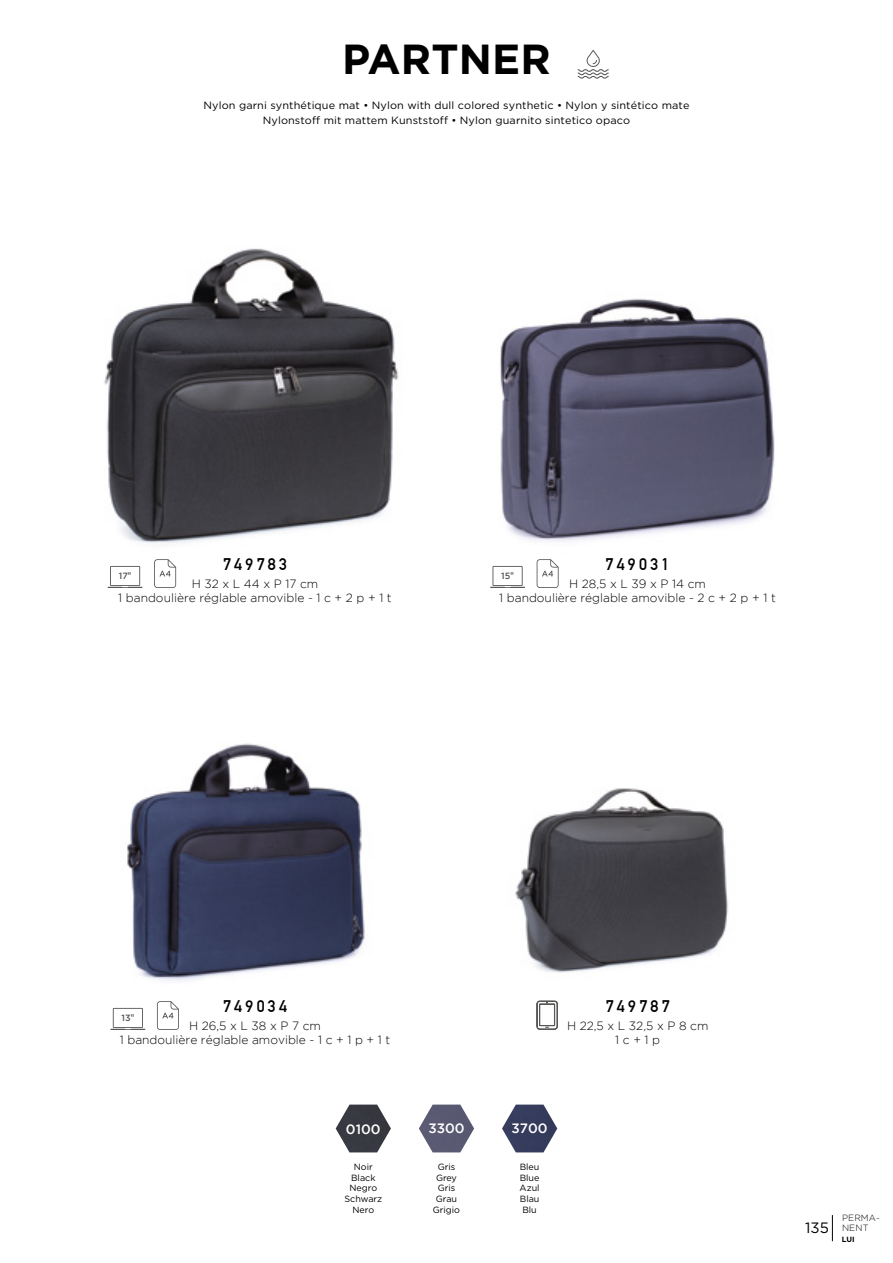
<style>
.page{position:relative;width:893px;height:1263px;background:#fff}
.page>*{position:absolute;margin:0;border:0;box-sizing:border-box;transform-origin:0 0}
.t1{font:700 42px "Gotham";letter-spacing:.005em;color:#000}
.t2{font:700 16.5px "DIN Alternate";letter-spacing:.2em;color:#000}
.t3{font:15px "Gotham";color:#000}
.t4{font:500 13.5px "Gotham";color:#fff}
.t5{font:300 12px/14.4px "Gotham";color:#000;text-align:center}
.t6{font:10.5px/15px "Gotham";letter-spacing:.01em;color:#000;text-align:center;scale:1.04 1}
.t7{font:9px/10.8px "Gotham";color:#000;text-align:center}
.t8{font:300 9px/10.5px "Gotham";letter-spacing:.015em;color:#000}
.t9{font:500 9px "Gotham";color:#575756}
.t10{font:700 7.5px "Gotham";color:#000}
.s1{font-family:"Futura";font-stretch:condensed}
</style>
<div class="page">
<svg style="left:832px;top:1215px;width:1px;height:26px"></svg>
<img style="left:500px;top:298px;width:275px;height:244px">
<img style="left:104px;top:248px;width:295px;height:297px">
<img style="left:515px;top:788px;width:213px;height:185px">
<img style="left:127px;top:743px;width:240px;height:238px">
<svg style="left:537px;top:559px;width:22px;height:29px"></svg>
<svg style="left:154px;top:559px;width:22px;height:29px"></svg>
<svg style="left:157px;top:1001px;width:22px;height:29px"></svg>
<svg style="left:490px;top:566px;width:35px;height:22px"></svg>
<svg style="left:108px;top:566px;width:34px;height:22px"></svg>
<svg style="left:111px;top:1008px;width:34px;height:22px"></svg>
<img style="left:336px;top:1104px;width:55px;height:48px">
<img style="left:419px;top:1104px;width:55px;height:48px">
<img style="left:502px;top:1104px;width:55px;height:48px">
<svg style="left:536px;top:1000px;width:22px;height:30px"></svg>
<svg style="left:578px;top:50px;width:31px;height:29px"></svg>
<h1 class="t1" style="left:342px;top:35px;width:210px">PARTNER</h1>
<p class="t6" style="left:204px;top:98px;width:469px">Nylon garni synthétique mat • Nylon with dull colored synthetic • Nylon y sintético mate<br>Nylonstoff mit mattem Kunststoff • Nylon guarnito sintetico opaco</p>
<h2 class="t2" style="left:223px;top:551px;width:66px">749783</h2>
<p class="t5" style="left:118px;top:576px;width:275px">H 32 x L 44 x P 17 cm<br>1 bandoulière réglable amovible - 1 c + 2 p + 1 t</p>
<h2 class="t2" style="left:605px;top:551px;width:66px">749031</h2>
<p class="t5" style="left:499px;top:576px;width:278px">H 28,5 x L 39 x P 14 cm<br>1 bandoulière réglable amovible - 2 c + 2 p + 1 t</p>
<p class="t9" style="left:119px;top:571px;width:14px">17<span class="s1">"</span></p>
<p class="t9" style="left:501px;top:571px;width:14px">15<span class="s1">"</span></p>
<h2 class="t2" style="left:223px;top:993px;width:66px">749034</h2>
<p class="t5" style="left:120px;top:1018px;width:272px">H 26,5 x L 38 x P 7 cm<br>1 bandoulière réglable amovible - 1 c + 1 p + 1 t</p>
<p class="t9" style="left:122px;top:1013px;width:14px">13<span class="s1">"</span></p>
<h2 class="t2" style="left:606px;top:993px;width:66px">749787</h2>
<p class="t5" style="left:567px;top:1018px;width:143px">H 22,5 x L 32,5 x P 8 cm<br>1 c + 1 p</p>
<p class="t4" style="left:346px;top:1121px;width:36px">0100</p>
<p class="t4" style="left:428px;top:1120px;width:38px">3300</p>
<p class="t4" style="left:512px;top:1120px;width:38px">3700</p>
<p class="t7" style="left:344px;top:1161px;width:39px">Noir<br>Black<br>Negro<br>Schwarz<br>Nero</p>
<p class="t7" style="left:433px;top:1161px;width:29px">Gris<br>Grey<br>Gris<br>Grau<br>Grigio</p>
<p class="t7" style="left:520px;top:1161px;width:22px">Bleu<br>Blue<br>Azul<br>Blau<br>Blu</p>
<p class="t3" style="left:805px;top:1220px;width:25px">135</p>
<p class="t8" style="left:842px;top:1212px;width:39px">PERMA-<br>NENT</p>
<p class="t10" style="left:842px;top:1235px;width:14px">LUI</p>
</div>
